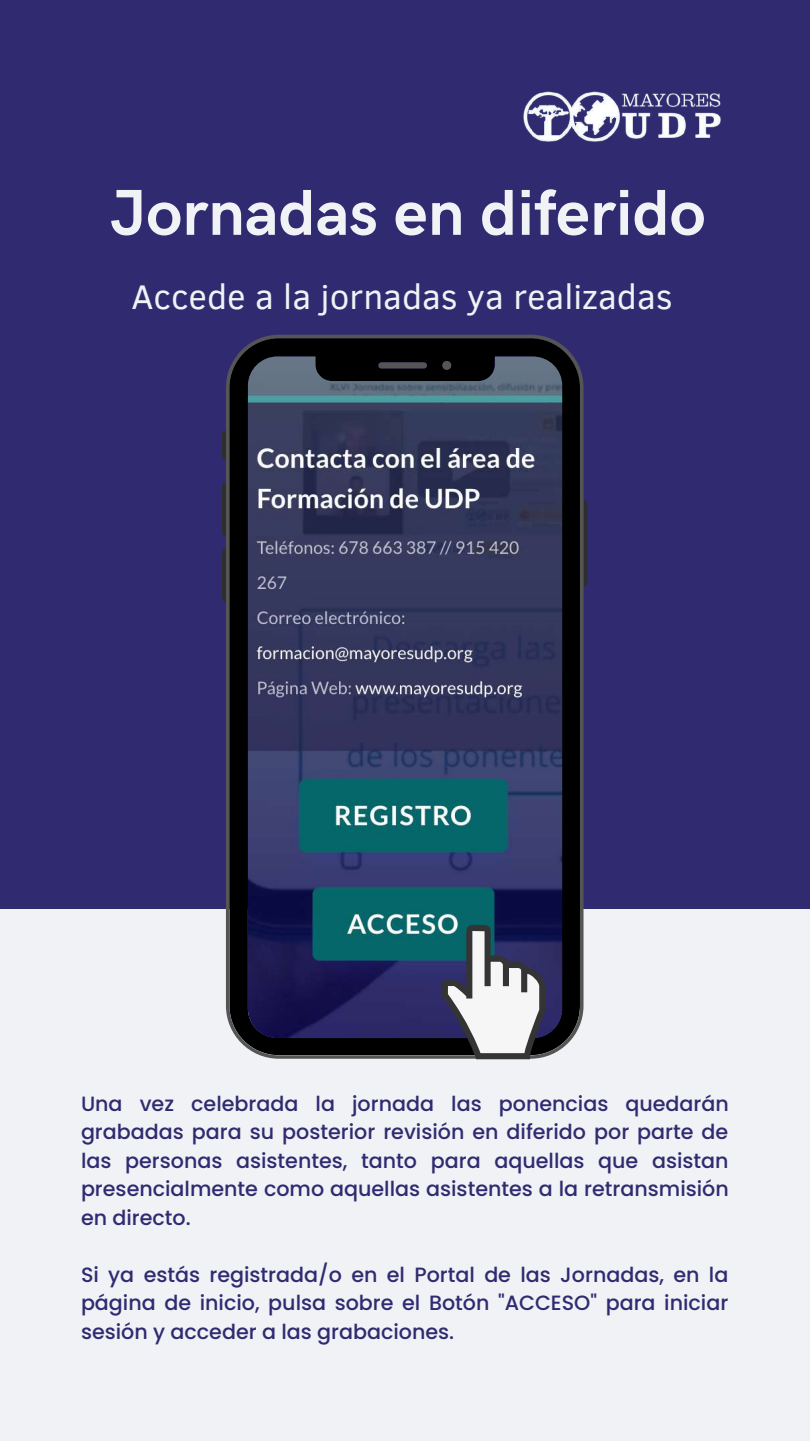
<style>
.page{position:relative;width:810px;height:1441px;background:#fff}
.page>*{position:absolute;margin:0;border:0;box-sizing:border-box;transform-origin:0 0}
.t1{font:700 65px "HK Grotesk";color:#f0f2f6}
.t2{font:35px "Clear Sans";color:#f0f2f6}
.t3{font:500 20.6px/28.5px "Poppins";color:#302b70;text-align:justify}
</style>
<div class="page">
<div style="left:0;top:0;width:810px;height:1440px;background:#302b70"></div>
<div style="left:0;top:909px;width:810px;height:531px;background:#f0f2f6"></div>
<svg style="left:222px;top:430px;width:4px;height:30px"></svg>
<svg style="left:222px;top:482px;width:4px;height:54px"></svg>
<svg style="left:222px;top:548px;width:4px;height:53px"></svg>
<svg style="left:584px;top:500px;width:3px;height:86px"></svg>
<svg style="left:226px;top:334px;width:358px;height:724px;background:#2e3b58"></svg>
<svg style="left:442px;top:924px;width:103px;height:135px"></svg>
<img style="left:523px;top:91px;width:198px;height:51px">
<h1 class="t1" style="left:110px;top:176px;width:597px">Jornadas en diferido</h1>
<h2 class="t2" style="left:131px;top:271px;width:543px">Accede a la jornadas ya realizadas</h2>
<p class="t3" style="left:81px;top:1088px;width:649px">Una vez celebrada la jornada las ponencias quedarán grabadas para su posterior revisión en diferido por parte de las personas asistentes, tanto para aquellas que asistan presencialmente como aquellas asistentes a la retransmisión en directo.</p>
<p class="t3" style="left:81px;top:1259px;width:649px">Si ya estás registrada/o en el Portal de las Jornadas, en la página de inicio, pulsa sobre el Botón "ACCESO" para iniciar sesión y acceder a las grabaciones.</p>
</div>
